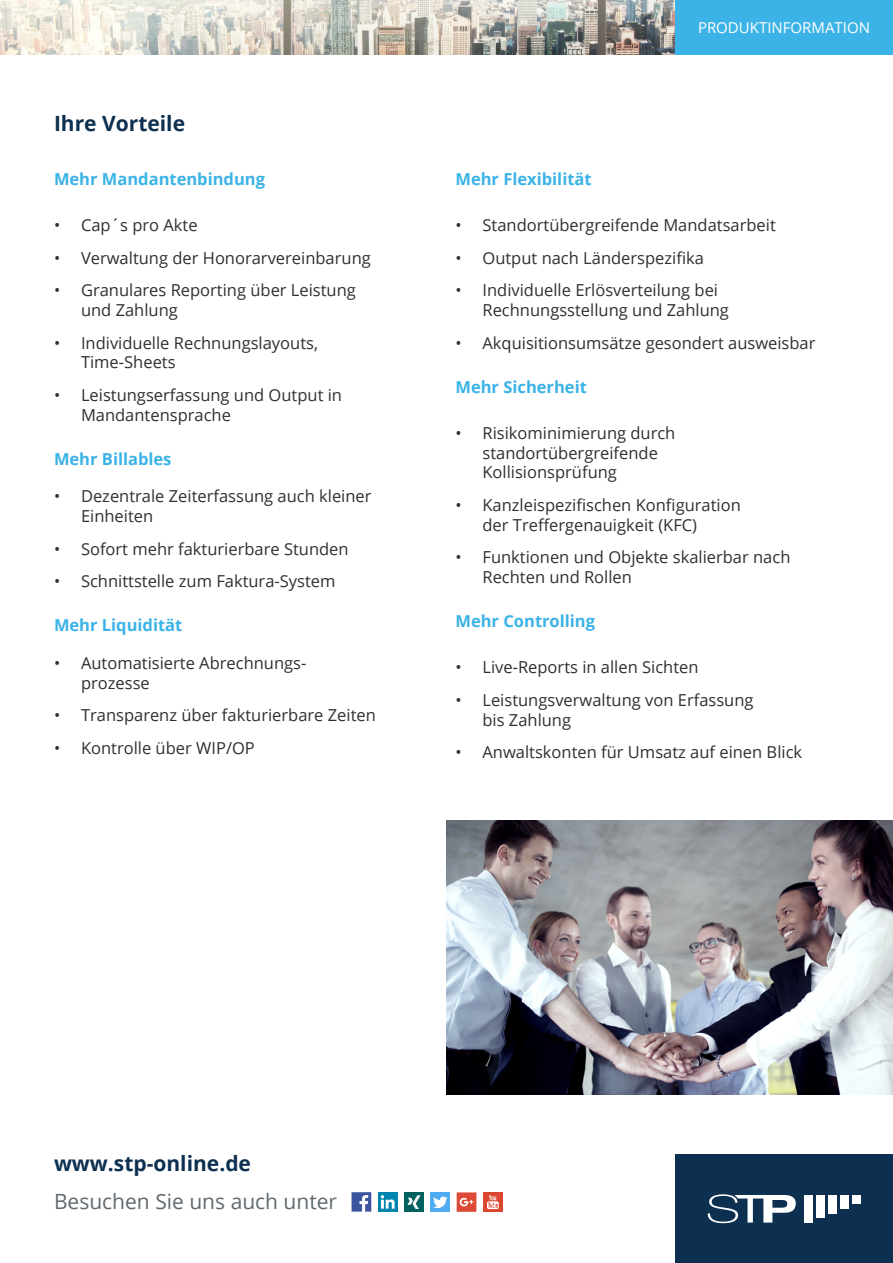
<style>
.page{position:relative;width:893px;height:1263px;background:#fff}
.page>*{position:absolute;margin:0;border:0;box-sizing:border-box;transform-origin:0 0}
.t1{font:700 21px "Open Sans";color:#0d3050}
.t2{font:21px "Open Sans";color:#5f696f}
.t3{font:16.5px/19.8px "Open Sans";color:#312f30}
.t4{font:700 16.5px "Open Sans";color:#3bb3e6}
.t5{font:15px "Open Sans";color:#fff}
</style>
<div class="page">
<img style="left:0;top:0;width:675px;height:54px">
<div style="left:675px;top:0;width:218px;height:54px;background:#3bb3e6"></div>
<div style="left:378px;top:1192px;width:20px;height:19px;background:#0085b0"></div>
<svg style="left:381px;top:1195px;width:14px;height:14px"></svg>
<svg style="left:352px;top:1192px;width:19px;height:19px"></svg>
<div style="left:430px;top:1192px;width:20px;height:20px;background:#4fabf2"></div>
<svg style="left:433px;top:1196px;width:14px;height:12px"></svg>
<svg style="left:457px;top:1192px;width:19px;height:20px"></svg>
<div style="left:404px;top:1192px;width:20px;height:20px;background:#00615e"></div>
<svg style="left:407px;top:1195px;width:14px;height:14px"></svg>
<div style="left:483px;top:1192px;width:20px;height:20px;background:#db472e"></div>
<svg style="left:487px;top:1195px;width:12px;height:14px"></svg>
<div style="left:675px;top:1154px;width:218px;height:109px;background:#0d3050"></div>
<div style="left:804px;top:1195px;width:9px;height:27px;background:#fff"></div>
<div style="left:816px;top:1195px;width:8px;height:23px;background:#fff"></div>
<div style="left:828px;top:1195px;width:8px;height:18px;background:#fff"></div>
<div style="left:840px;top:1195px;width:8px;height:13px;background:#fff"></div>
<div style="left:852px;top:1195px;width:8px;height:8px;background:#fff"></div>
<svg style="left:707px;top:1194px;width:89px;height:29px"></svg>
<img style="left:446px;top:820px;width:447px;height:274px">
<p class="t1" style="left:54px;top:108px;width:133px">Ihre Vorteile</p>
<p class="t4" style="left:54px;top:167px;width:213px">Mehr Mandantenbindung</p>
<p class="t3" style="left:54px;top:215px;width:145px">• Cap´s pro Akte</p>
<p class="t3" style="left:54px;top:247px;width:318px">• Verwaltung der Honorarvereinbarung</p>
<p class="t3" style="left:81px;top:280px;width:276px;text-indent:-27px">• Granulares Reporting über Leistung und Zahlung</p>
<p class="t3" style="left:81px;top:332px;width:239px;text-indent:-27px">• Individuelle Rechnungslayouts,<br>Time-Sheets</p>
<p class="t3" style="left:81px;top:385px;width:263px;text-indent:-27px">• Leistungserfassung und Output in<br>Mandantensprache</p>
<p class="t4" style="left:54px;top:447px;width:119px">Mehr Billables</p>
<p class="t3" style="left:81px;top:486px;width:292px;text-indent:-27px">• Dezentrale Zeiterfassung auch kleiner<br>Einheiten</p>
<p class="t3" style="left:54px;top:538px;width:296px">• Sofort mehr fakturierbare Stunden</p>
<p class="t3" style="left:54px;top:571px;width:283px">• Schnittstelle zum Faktura-System</p>
<p class="t4" style="left:54px;top:614px;width:130px">Mehr Liquidität</p>
<p class="t3" style="left:81px;top:653px;width:227px;text-indent:-27px">• Automatisierte Abrechnungs&shy;prozesse</p>
<p class="t3" style="left:54px;top:705px;width:323px">• Transparenz über fakturierbare Zeiten</p>
<p class="t3" style="left:54px;top:738px;width:202px">• Kontrolle über WIP/OP</p>
<p class="t5" style="left:698px;top:17px;width:174px">PRODUKTINFORMATION</p>
<p class="t4" style="left:455px;top:167px;width:138px">Mehr Flexibilität</p>
<p class="t3" style="left:455px;top:215px;width:322px">• Standortübergreifende Mandatsarbeit</p>
<p class="t3" style="left:455px;top:247px;width:250px">• Output nach Länderspezifika</p>
<p class="t3" style="left:482px;top:280px;width:248px;text-indent:-27px">• Individuelle Erlösverteilung bei<br>Rechnungsstellung und Zahlung</p>
<p class="t3" style="left:455px;top:332px;width:361px">• Akquisitionsumsätze gesondert ausweisbar</p>
<p class="t4" style="left:455px;top:375px;width:133px">Mehr Sicherheit</p>
<p class="t3" style="left:482px;top:422px;width:194px;text-indent:-27px">• Risikominimierung durch standortübergreifende<br>Kollisionsprüfung</p>
<p class="t3" style="left:482px;top:495px;width:260px;text-indent:-27px">• Kanzleispezifischen Konfiguration der Treffergenauigkeit (KFC)</p>
<p class="t3" style="left:482px;top:547px;width:309px;text-indent:-27px">• Funktionen und Objekte skalierbar nach<br>Rechten und Rollen</p>
<p class="t4" style="left:455px;top:609px;width:141px">Mehr Controlling</p>
<p class="t3" style="left:455px;top:657px;width:245px">• Live-Reports in allen Sichten</p>
<p class="t3" style="left:482px;top:689px;width:273px;text-indent:-27px">• Leistungsverwaltung von Erfassung bis Zahlung</p>
<p class="t3" style="left:455px;top:742px;width:348px">• Anwaltskonten für Umsatz auf einen Blick</p>
<p class="t1" style="left:54px;top:1148px;width:199px">www.stp-online.de</p>
<p class="t2" style="left:54px;top:1187px;width:285px">Besuchen Sie uns auch unter</p>
</div>
